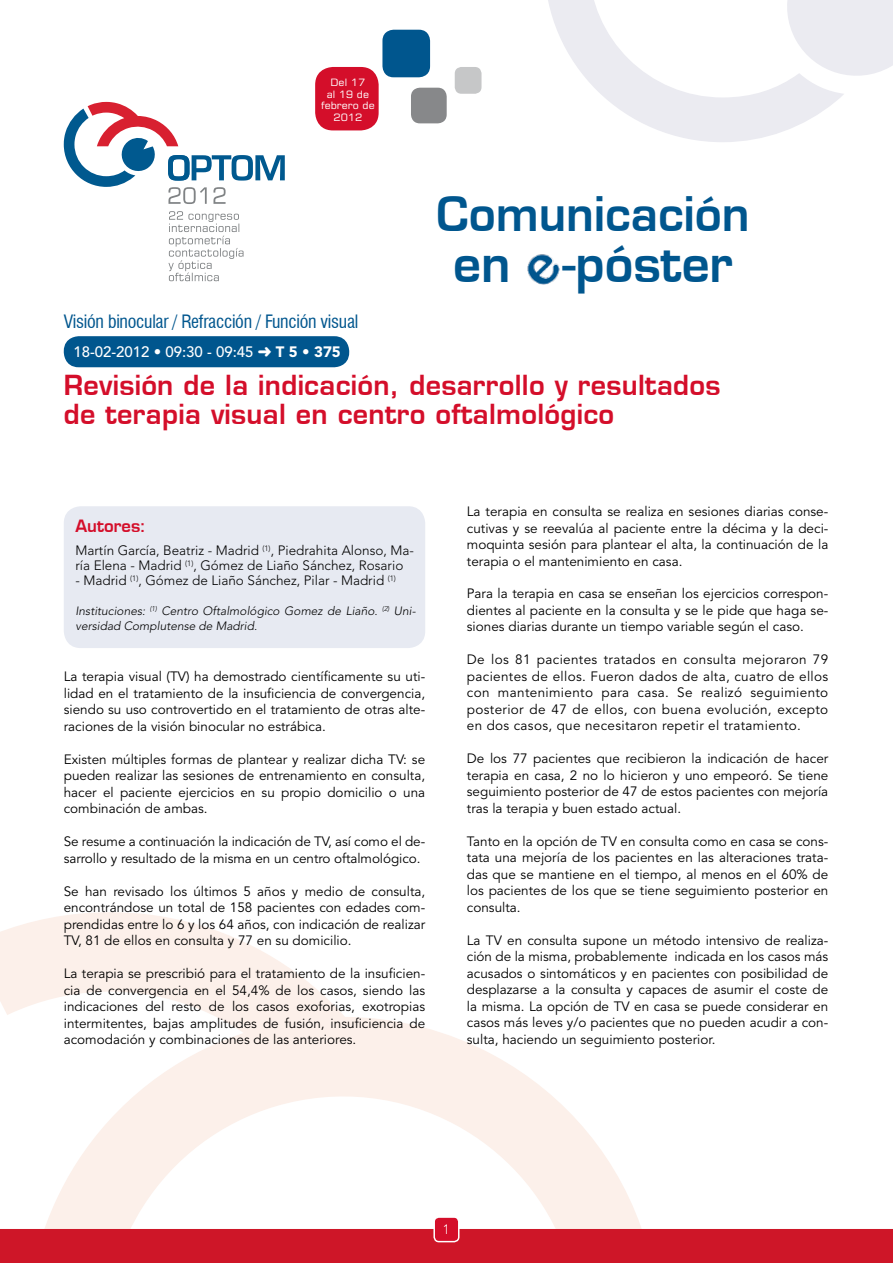
<style>
.page{position:relative;width:893px;height:1263px;background:#fff}
.page>*{position:absolute;margin:0;border:0;box-sizing:border-box;transform-origin:0 0}
.t1{font:49.2px "Square 721 Dm Normal";color:#00568e}
.t2{font:46.5px "Square 721 Dm Normal";color:#00568e}
.t3{font:27px/28.5px "Square 721 Dm Normal";letter-spacing:.01em;color:#d40e2a}
.t4{font:condensed 18px "Swiss 721 BT";letter-spacing:-.015em;color:#00568e}
.t5{font:16.65px "Square 721 Dm Normal";color:#d40e2a}
.t6{font:500 15px "Avenir";color:#fff}
.t7{font:13.5px/16.5px "Avenir";color:#000;text-align:justify}
.t8{font:300 13.5px/15px "Avenir";color:#000}
.t9{font:300 13.5px "Avenir";color:#fff}
.t10{font:italic 300 12px/15px "Avenir";color:#000}
.t11{font:10.2px/11.7px "Square 721";color:#fff;text-align:center;scale:1.05 1}
.s1{font-weight:900}
</style>
<div class="page">
<svg style="left:548px;top:0;width:345px;height:142px"></svg>
<svg style="left:0;top:912px;width:642px;height:317px"></svg>
<div style="left:0;top:1229px;width:893px;height:34px;background:#ce1628"></div>
<svg style="left:64px;top:102px;width:221px;height:102px"></svg>
<svg style="left:168px;top:211px;width:76px;height:70px"></svg>
<div style="left:64px;top:506px;width:361px;height:142px;background:#e7eaf2;border-radius:17px"></div>
<div style="left:64px;top:336px;width:285px;height:31px;background:#00568e;border-radius:15px"></div>
<div style="left:315px;top:67px;width:64px;height:63px;background:#d40e2a;border-radius:18px"></div>
<div style="left:382px;top:30px;width:48px;height:47px;background:#00568e;border-radius:11px"></div>
<div style="left:411px;top:88px;width:36px;height:35px;background:#87888a;border-radius:9px"></div>
<div style="left:455px;top:67px;width:26px;height:27px;background:#c6c7c8;border-radius:7px"></div>
<div style="left:434px;top:1217px;width:25px;height:24px;background:#d40e2a;border-radius:5px"></div>
<div style="left:433px;top:1216px;width:26px;height:26px;border:1px solid #fff;border-radius:5px"></div>
<img style="left:527px;top:254px;width:33px;height:31px">
<p class="t11" style="left:321px;top:76px;width:53px">Del 17<br>al 19 de febrero de<br>2012</p>
<h3 class="t4" style="left:64px;top:311px;width:296px">Visión binocular / Refracción / Función visual</h3>
<p class="t6" style="left:73px;top:343px;width:269px">18-02-2012 • 09:30 - 09:45 ➜ <span class="s1">T 5 • 375</span></p>
<h2 class="t2" style="left:436px;top:185px;width:315px">Comunicación</h2>
<h1 class="t1" style="left:453px;top:233px;width:281px">en -póster</h1>
<h3 class="t3" style="left:64px;top:370px;width:658px">Revisión de la indicación, desarrollo y resultados de terapia visual en centro oftalmológico</h3>
<p class="t5" style="left:75px;top:515px;width:72px">Autores:</p>
<p class="t8" style="left:75px;top:543px;width:340px">Martín García, Beatriz - Madrid <sup>(1)</sup>, Piedrahita Alonso, Ma&shy;ría Elena - Madrid <sup>(1)</sup>, Gómez de Liaño Sánchez, Rosario</p>
<p class="t8" style="left:75px;top:573px;width:322px">- Madrid <sup>(1)</sup>, Gómez de Liaño Sánchez, Pilar - Madrid <sup>(1)</sup></p>
<p class="t10" style="left:75px;top:603px;width:342px">Instituciones: <sup>(1)</sup> Centro Oftalmológico Gomez de Liaño. <sup>(2)</sup> Uni&shy;versidad Complutense de Madrid.</p>
<p class="t7" style="left:64px;top:668px;width:363px">La terapia visual (TV) ha demostrado científicamente su uti&shy;lidad en el tratamiento de la insuficiencia de convergencia, siendo su uso controvertido en el tratamiento de otras alte&shy;raciones de la visión binocular no estrábica.</p>
<p class="t7" style="left:64px;top:751px;width:363px">Existen múltiples formas de plantear y realizar dicha TV: se pueden realizar las sesiones de entrenamiento en consulta, hacer el paciente ejercicios en su propio domicilio o una combinación de ambas.</p>
<p class="t7" style="left:64px;top:833px;width:363px">Se resume a continuación la indicación de TV, así como el de&shy;sarrollo y resultado de la misma en un centro oftalmológico.</p>
<p class="t7" style="left:64px;top:883px;width:363px">Se han revisado los últimos 5 años y medio de consulta, encontrándose un total de 158 pacientes con edades com&shy;prendidas entre lo 6 y los 64 años, con indicación de realizar TV, 81 de ellos en consulta y 77 en su domicilio.</p>
<p class="t7" style="left:64px;top:965px;width:363px">La terapia se prescribió para el tratamiento de la insuficien&shy;cia de convergencia en el 54,4% de los casos, siendo las indicaciones del resto de los casos exoforias, exotropias intermitentes, bajas amplitudes de fusión, insuficiencia de acomodación y combinaciones de las anteriores.</p>
<p class="t7" style="left:467px;top:503px;width:363px">La terapia en consulta se realiza en sesiones diarias conse&shy;cutivas y se reevalúa al paciente entre la décima y la deci&shy;moquinta sesión para plantear el alta, la continuación de la terapia o el mantenimiento en casa.</p>
<p class="t7" style="left:467px;top:586px;width:363px">Para la terapia en casa se enseñan los ejercicios correspon&shy;dientes al paciente en la consulta y se le pide que haga se&shy;siones diarias durante un tiempo variable según el caso.</p>
<p class="t7" style="left:467px;top:652px;width:363px">De los 81 pacientes tratados en consulta mejoraron 79 pacientes de ellos. Fueron dados de alta, cuatro de ellos con mantenimiento para casa. Se realizó seguimiento posterior de 47 de ellos, con buena evolución, excepto en dos casos, que necesitaron repetir el tratamiento.</p>
<p class="t7" style="left:467px;top:751px;width:363px">De los 77 pacientes que recibieron la indicación de hacer terapia en casa, 2 no lo hicieron y uno empeoró. Se tiene seguimiento posterior de 47 de estos pacientes con mejoría tras la terapia y buen estado actual.</p>
<p class="t7" style="left:467px;top:833px;width:363px">Tanto en la opción de TV en consulta como en casa se cons&shy;tata una mejoría de los pacientes en las alteraciones trata&shy;das que se mantiene en el tiempo, al menos en el 60% de los pacientes de los que se tiene seguimiento posterior en consulta.</p>
<p class="t7" style="left:467px;top:932px;width:363px">La TV en consulta supone un método intensivo de realiza&shy;ción de la misma, probablemente indicada en los casos más acusados o sintomáticos y en pacientes con posibilidad de desplazarse a la consulta y capaces de asumir el coste de la misma. La opción de TV en casa se puede considerar en casos más leves y/o pacientes que no pueden acudir a con&shy;sulta, haciendo un seguimiento posterior.</p>
<p class="t9" style="left:443px;top:1222px;width:9px">1</p>
</div>
